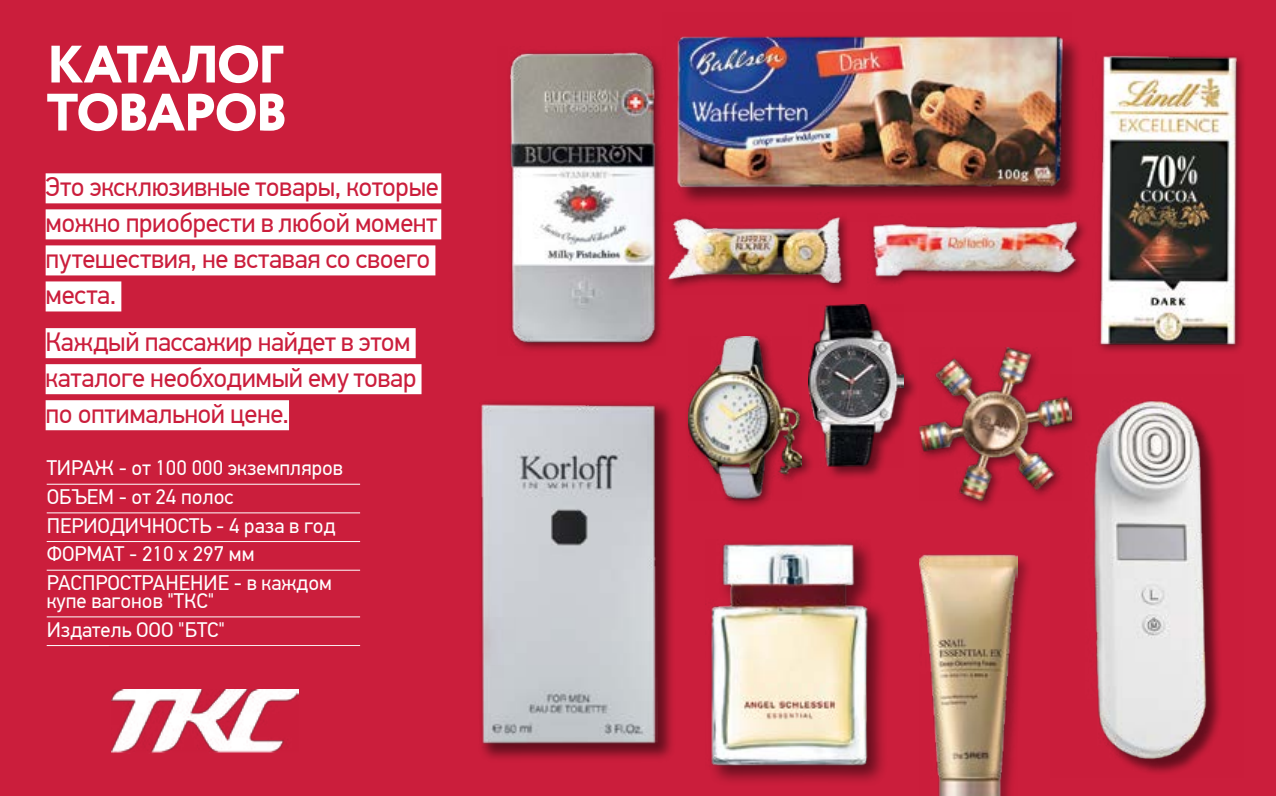
<style>
.page{position:relative;width:1276px;height:796px;background:#fff}
.page>*{position:absolute;margin:0;border:0;box-sizing:border-box;transform-origin:0 0}
.t1{font:800 52.5px/48px "Circe";letter-spacing:-.05em;color:#fff}
.t2{font:27px/36px "PF Din Text Pro";letter-spacing:-.015em;color:#cb1e3c}
.t3{font:21px/28.7px "PF Din Text Pro";color:#fff}
</style>
<div class="page">
<div style="left:0;top:0;width:1276px;height:795px;background:#cb1e3c"></div>
<div style="left:46px;top:173px;width:395px;height:30px;background:#fff"></div>
<div style="left:46px;top:209px;width:395px;height:30px;background:#fff"></div>
<div style="left:46px;top:245px;width:389px;height:30px;background:#fff"></div>
<div style="left:46px;top:281px;width:75px;height:30px;background:#fff"></div>
<div style="left:46px;top:328px;width:370px;height:30px;background:#fff"></div>
<div style="left:46px;top:364px;width:375px;height:30px;background:#fff"></div>
<div style="left:46px;top:400px;width:243px;height:30px;background:#fff"></div>
<hr style="left:47px;top:483px;width:313px;height:1px;background:#fff">
<hr style="left:47px;top:512px;width:313px;height:1px;background:#fff">
<hr style="left:47px;top:541px;width:313px;height:1px;background:#fff">
<hr style="left:47px;top:569px;width:313px;height:1px;background:#fff">
<hr style="left:47px;top:616px;width:313px;height:1px;background:#fff">
<svg style="left:46px;top:645px;width:315px;height:108px"></svg>
<img style="left:112px;top:689px;width:187px;height:64px">
<img style="left:509px;top:51px;width:153px;height:299px">
<div style="left:677px;top:37px;width:405px;height:171px;background:#000;opacity:.5"></div>
<img style="left:662px;top:35px;width:409px;height:177px">
<div style="left:664px;top:213px;width:188px;height:81px;background:#000;opacity:.5"></div>
<img style="left:660px;top:212px;width:186px;height:83px">
<div style="left:477px;top:399px;width:199px;height:363px;background:#000;opacity:.5"></div>
<img style="left:479px;top:401px;width:178px;height:345px">
<div style="left:919px;top:552px;width:114px;height:243px;background:#000;opacity:.3"></div>
<img style="left:919px;top:553px;width:99px;height:242px">
<div style="left:1096px;top:51px;width:150px;height:303px;background:#000;opacity:.5"></div>
<img style="left:1096px;top:51px;width:147px;height:294px">
<div style="left:685px;top:333px;width:129px;height:177px;background:#000;opacity:.5"></div>
<img style="left:688px;top:336px;width:113px;height:164px">
<div style="left:808px;top:304px;width:111px;height:175px;background:#000;opacity:.5"></div>
<img style="left:808px;top:304px;width:95px;height:163px">
<img style="left:1093px;top:400px;width:127px;height:373px">
<div style="left:868px;top:217px;width:220px;height:69px;background:#000;opacity:.5"></div>
<img style="left:867px;top:217px;width:212px;height:94px">
<div style="left:708px;top:537px;width:181px;height:249px;background:#000;opacity:.5"></div>
<img style="left:708px;top:539px;width:162px;height:230px">
<div style="left:915px;top:344px;width:168px;height:166px;background:#000;opacity:.5"></div>
<img style="left:919px;top:347px;width:152px;height:153px">
<h1 class="t1" style="left:47px;top:44px;width:242px">КАТАЛОГ<br>ТОВАРОВ</h1>
<p class="t2" style="left:46px;top:169px;width:395px">Это эксклюзивные товары, которые можно приобрести в любой момент путешествия, не вставая со своего места.</p>
<p class="t2" style="left:46px;top:323px;width:372px">Каждый пассажир найдет в этом каталоге необходимый ему товар по оптимальной цене.</p>
<p class="t3" style="left:47px;top:454px;width:298px">ТИРАЖ - от 100 000 экземпляров<br>ОБЪЕМ - от 24 полос<br>ПЕРИОДИЧНОСТЬ - 4 раза в год<br>ФОРМАТ - 210 х 297 мм<br>РАСПРОСТРАНЕНИЕ - в каждом</p>
<p class="t3" style="left:47px;top:586px;width:180px">купе вагонов "ТКС"<br>Издатель ООО "БТС"</p>
</div>
